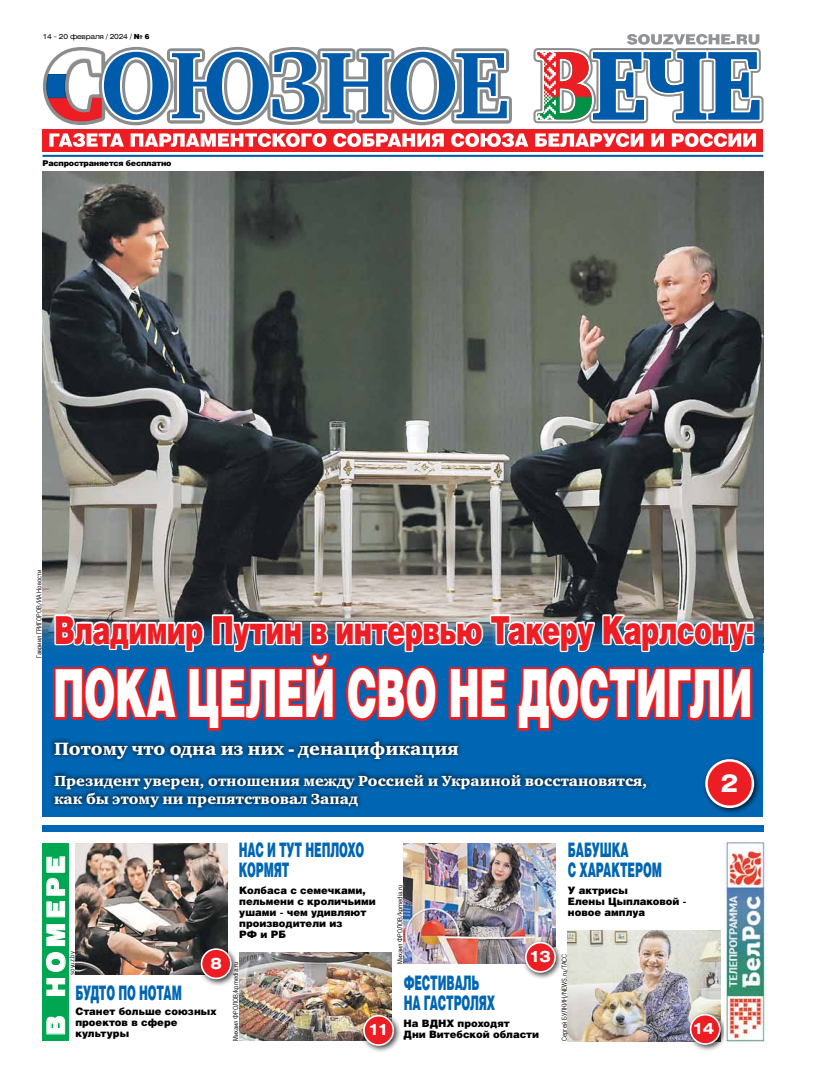
<style>
.page{position:relative;width:820px;height:1078px;background:#fff}
.page>*{position:absolute;margin:0;border:0;box-sizing:border-box;transform-origin:0 0}
.t1{font:900 66.3px "Helios";letter-spacing:-.01em;color:#fff;scale:.57 1}
.t2{font:900 38.6px "Helios";letter-spacing:-.02em;color:#ed1d24;scale:.7 1}
.t3{font:700 24.5px "Helios Ext";color:#fff}
.t4{font:900 24.3px "Helios Ext";letter-spacing:.25em;color:#fff;scale:.79 1}
.t5{font:900 20px/20px "Helios";letter-spacing:-.01em;color:#0066b3;scale:.53 1}
.t6{font:18.3px "Charter Black ITC";color:#fff}
.t7{font:700 15.5px "Helios Ext";color:#fff}
.t8{font:15px/18px "Charter Black ITC";color:#fff}
.t9{font:900 10.2px/11px "Helios";color:#000}
.t10{font:900 8px "Helios";letter-spacing:-.03em;color:#000}
.t11{font:7px "Paper Gothic";color:#000}
.t12{font:7px "Helios Ext";letter-spacing:-.03em;color:#000}
.s1{font-family:"Helios";font-weight:900}
</style>
<div class="page">
<img style="left:567px;top:930px;width:152px;height:110px">
<img style="left:403px;top:843px;width:152px;height:120px">
<img style="left:239px;top:952px;width:152px;height:88px">
<img style="left:75px;top:843px;width:152px;height:131px">
<div style="left:43px;top:648px;width:720px;height:168px;background:#0066b3"></div>
<div style="left:43px;top:825px;width:720px;height:6px;background:#0066b3"></div>
<img style="left:43px;top:171px;width:720px;height:446px">
<div style="left:43px;top:842px;width:26px;height:198px;background:#00a651"></div>
<svg style="left:46px;top:1016px;width:19px;height:18px"></svg>
<svg style="left:46px;top:978px;width:19px;height:17px"></svg>
<svg style="left:46px;top:952px;width:20px;height:19px"></svg>
<svg style="left:46px;top:924px;width:19px;height:21px"></svg>
<svg style="left:46px;top:856px;width:19px;height:61px"></svg>
<div style="left:197px;top:944px;width:41px;height:41px;background:#000;opacity:.75"></div>
<div style="left:201px;top:948px;width:30px;height:30px;background:#ed1d24;border-radius:50%"></div>
<div style="left:201px;top:948px;width:30px;height:30px;border:2px solid #fff;border-radius:50%"></div>
<div style="left:359px;top:1011px;width:42px;height:41px;background:#000;opacity:.75"></div>
<div style="left:364px;top:1015px;width:29px;height:29px;background:#ed1d24;border-radius:50%"></div>
<div style="left:363px;top:1014px;width:31px;height:31px;border:2px solid #fff;border-radius:50%"></div>
<div style="left:521px;top:938px;width:41px;height:41px;background:#000;opacity:.75"></div>
<div style="left:525px;top:942px;width:30px;height:29px;background:#ed1d24;border-radius:50%"></div>
<div style="left:525px;top:941px;width:30px;height:31px;border:2px solid #fff;border-radius:50%"></div>
<div style="left:686px;top:1010px;width:41px;height:41px;background:#000;opacity:.75"></div>
<div style="left:690px;top:1014px;width:29px;height:29px;background:#ed1d24;border-radius:50%"></div>
<div style="left:689px;top:1013px;width:31px;height:31px;border:2px solid #fff;border-radius:50%"></div>
<svg style="left:43px;top:617px;width:720px;height:31px"></svg>
<div style="left:48px;top:734px;width:414px;height:28px;background:#000;opacity:.75"></div>
<div style="left:42px;top:128px;width:721px;height:23px;background:#ed1d24"></div>
<hr style="left:42px;top:155px;width:721px;height:2px;background:#005baa">
<svg style="left:46px;top:34px;width:718px;height:113px"></svg>
<img style="left:723px;top:840px;width:43px;height:202px">
<div style="left:48px;top:768px;width:601px;height:43px;background:#000;opacity:.75"></div>
<div style="left:701px;top:755px;width:59px;height:59px;background:#000;opacity:.75"></div>
<div style="left:706px;top:760px;width:46px;height:46px;background:#ed1d24;border-radius:50%"></div>
<div style="left:705px;top:759px;width:48px;height:48px;border:3px solid #fff;border-radius:50%"></div>
<svg style="left:51px;top:612px;width:704px;height:119px"></svg>
<p class="t12" style="left:43px;top:32px;width:108px">14 - 20 февраля / 2024 / <span class="s1">№ 6</span></p>
<p class="t10" style="left:43px;top:157px;width:130px">Распространяется бесплатно</p>
<p class="t11" style="left:35px;top:657px;width:89px;rotate:-90deg">Гавриил ГРИГОРОВ/ИА Новости</p>
<h2 class="t2" style="left:54px;top:603px;width:1001px">Владимир Путин в интервью Такеру Карлсону:</h2>
<h1 class="t1" style="left:53px;top:648px;width:1228px">ПОКА ЦЕЛЕЙ СВО НЕ ДОСТИГЛИ</h1>
<h3 class="t6" style="left:54px;top:737px;width:406px">Потому что одна из них - денацификация</h3>
<h3 class="t8" style="left:54px;top:771px;width:594px">Президент уверен, отношения между Россией и Украиной восстановятся, как бы этому ни препятствовал Запад</h3>
<h3 class="t3" style="left:720px;top:767px;width:19px">2</h3>
<h3 class="t4" style="left:41px;top:1035px;width:228px;rotate:-90deg">в номере</h3>
<p class="t11" style="left:68px;top:974px;width:25px;rotate:-90deg">soyuz.by</p>
<h3 class="t7" style="left:210px;top:953px;width:13px">8</h3>
<h3 class="t5" style="left:75px;top:982px;width:202px">будто ПО НОТАМ</h3>
<p class="t9" style="left:75px;top:1005px;width:143px">Станет больше союзных проектов в сфере культуры</p>
<h3 class="t5" style="left:239px;top:839px;width:236px">НАС И ТУТ НЕПЛОХО<br>КОРМЯТ</h3>
<p class="t9" style="left:239px;top:884px;width:138px">Колбаса с семечками, пельмени с кроличьими ушами - чем удивляют производители из<br>РФ и РБ</p>
<p class="t11" style="left:232px;top:1040px;width:80px;rotate:-90deg">Михаил ФРОЛОВ/kpmedia.ru</p>
<h3 class="t7" style="left:369px;top:1019px;width:20px">11</h3>
<p class="t11" style="left:396px;top:963px;width:80px;rotate:-90deg">Михаил ФРОЛОВ/kpmedia.ru</p>
<h3 class="t7" style="left:530px;top:946px;width:22px">13</h3>
<h3 class="t5" style="left:403px;top:971px;width:174px">ФЕСТИВАЛЬ<br>НА ГАСТРОЛЯХ</h3>
<p class="t9" style="left:403px;top:1017px;width:137px">На ВДНХ проходят<br>Дни Витебской области</p>
<h3 class="t5" style="left:567px;top:839px;width:179px">БАБУШКА<br>С ХАРАКТЕРОМ</h3>
<p class="t9" style="left:567px;top:884px;width:120px">У актрисы<br>Елены Цыплаковой - новое амплуа</p>
<p class="t11" style="left:560px;top:1040px;width:89px;rotate:-90deg">Сергей БУЛКИН/NEWS.ru/TACC</p>
<h3 class="t7" style="left:693px;top:1018px;width:22px">14</h3>
</div>
